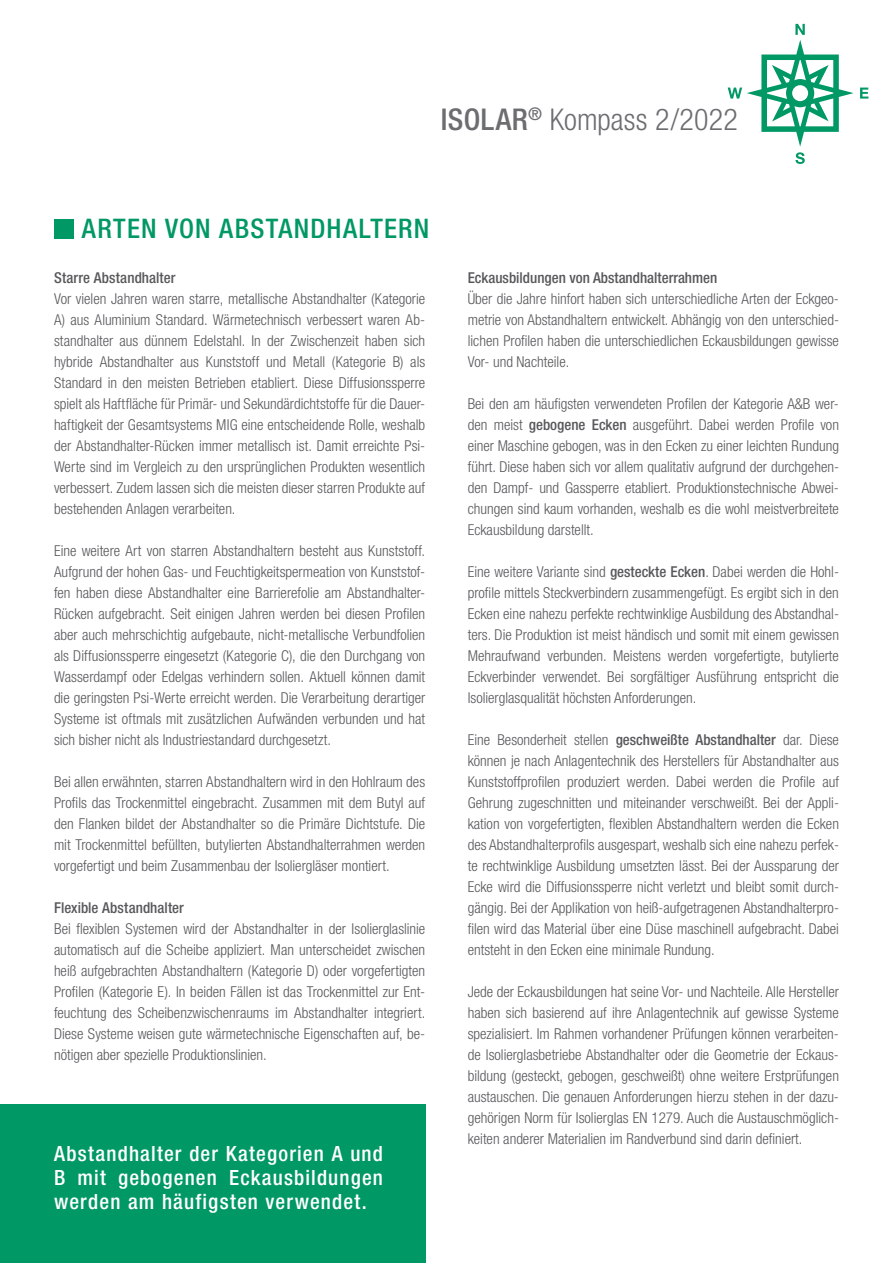
<style>
.page{position:relative;width:893px;height:1263px;background:#fff}
.page>*{position:absolute;margin:0;border:0;box-sizing:border-box;transform-origin:0 0}
.t1{font:300 condensed 30px "Helvetica Neue LT Std";letter-spacing:.005em;color:#6c6d70}
.t2{font:500 condensed 27px "Helvetica Neue LT Std";letter-spacing:.05em;color:#009864}
.t3{font:500 condensed 21px/24px "Helvetica Neue LT Std";letter-spacing:.055em;color:#fff;text-align:justify}
.t4{font:300 condensed 15px/21px "Helvetica Neue LT Std";color:#57585a;text-align:justify}
.t5{font:500 condensed 15px "Helvetica Neue LT Std";color:#57585a}
.s1{font-weight:500}
</style>
<div class="page">
<div style="left:0;top:1104px;width:425px;height:159px;background:#009864"></div>
<svg style="left:728px;top:24px;width:140px;height:140px"></svg>
<div style="left:54px;top:219px;width:20px;height:19px;background:#009864"></div>
<h1 class="t1" style="left:441px;top:102px;width:299px"><span class="s1">ISOLAR</span><sup>®</sup> Kompass 2/2022</h1>
<h2 class="t2" style="left:82px;top:213px;width:349px">ARTEN VON ABSTANDHALTERN</h2>
<p class="t5" style="left:54px;top:269px;width:123px">Starre Abstandhalter</p>
<p class="t4" style="left:54px;top:288px;width:373px">Vor vielen Jahren waren starre, metallische Abstandhalter (Kategorie A) aus Aluminium Standard. Wärmetechnisch verbessert waren Ab&shy;standhalter aus dünnem Edelstahl. In der Zwischenzeit haben sich hybride Abstandhalter aus Kunststoff und Metall (Kategorie B) als Standard in den meisten Betrieben etabliert. Diese Diffusionssperre spielt als Haftfläche für Primär- und Sekundärdichtstoffe für die Dauer&shy;haftigkeit der Gesamtsystems MIG eine entscheidende Rolle, weshalb der Abstandhalter-Rücken immer metallisch ist. Damit erreichte Psi-Werte sind im Vergleich zu den ursprünglichen Produkten wesentlich verbessert. Zudem lassen sich die meisten dieser starren Produkte auf bestehenden Anlagen verarbeiten.</p>
<p class="t4" style="left:54px;top:540px;width:373px">Eine weitere Art von starren Abstandhaltern besteht aus Kunststoff.<br>Aufgrund der hohen Gas- und Feuchtigkeitspermeation von Kunststof&shy;fen haben diese Abstandhalter eine Barrierefolie am Abstandhalter-Rücken aufgebracht. Seit einigen Jahren werden bei diesen Profilen aber auch mehrschichtig aufgebaute, nicht-metallische Verbundfolien als Diffusionssperre eingesetzt (Kategorie C), die den Durchgang von Wasserdampf oder Edelgas verhindern sollen. Aktuell können damit die geringsten Psi-Werte erreicht werden. Die Verarbeitung derartiger Systeme ist oftmals mit zusätzlichen Aufwänden verbunden und hat sich bisher nicht als Industriestandard durchgesetzt.</p>
<p class="t4" style="left:54px;top:771px;width:373px">Bei allen erwähnten, starren Abstandhaltern wird in den Hohlraum des Profils das Trockenmittel eingebracht. Zusammen mit dem Butyl auf den Flanken bildet der Abstandhalter so die Primäre Dichtstufe. Die mit Trockenmittel befüllten, butylierten Abstandhalterrahmen werden vorgefertigt und beim Zusammenbau der Isoliergläser montiert.</p>
<p class="t5" style="left:54px;top:899px;width:131px">Flexible Abstandhalter</p>
<p class="t4" style="left:54px;top:918px;width:373px">Bei flexiblen Systemen wird der Abstandhalter in der Isolierglaslinie automatisch auf die Scheibe appliziert. Man unterscheidet zwischen heiß aufgebrachten Abstandhaltern (Kategorie D) oder vorgefertigten Profilen (Kategorie E). In beiden Fällen ist das Trockenmittel zur Ent&shy;feuchtung des Scheibenzwischenraums im Abstandhalter integriert.<br>Diese Systeme weisen gute wärmetechnische Eigenschaften auf, be&shy;nötigen aber spezielle Produktionslinien.</p>
<h3 class="t3" style="left:54px;top:1141px;width:330px">Abstandhalter der Kategorien A und B mit gebogenen Eckausbildungen werden am häufigsten verwendet.</h3>
<p class="t5" style="left:468px;top:269px;width:251px">Eckausbildungen von Abstandhalterrahmen</p>
<p class="t4" style="left:468px;top:288px;width:373px">Über die Jahre hinfort haben sich unterschiedliche Arten der Eckgeo&shy;metrie von Abstandhaltern entwickelt. Abhängig von den unterschied&shy;lichen Profilen haben die unterschiedlichen Eckausbildungen gewisse Vor- und Nachteile.</p>
<p class="t4" style="left:468px;top:393px;width:373px">Bei den am häufigsten verwendeten Profilen der Kategorie A&amp;B wer&shy;den meist <span class="s1">gebogene Ecken</span> ausgeführt. Dabei werden Profile von einer Maschine gebogen, was in den Ecken zu einer leichten Rundung führt. Diese haben sich vor allem qualitativ aufgrund der durchgehen&shy;den Dampf- und Gassperre etabliert. Produktionstechnische Abwei&shy;chungen sind kaum vorhanden, weshalb es die wohl meistverbreitete Eckausbildung darstellt.</p>
<p class="t4" style="left:468px;top:561px;width:373px">Eine weitere Variante sind <span class="s1">gesteckte Ecken</span>. Dabei werden die Hohl&shy;profile mittels Steckverbindern zusammengefügt. Es ergibt sich in den Ecken eine nahezu perfekte rechtwinklige Ausbildung des Abstandhal&shy;ters. Die Produktion ist meist händisch und somit mit einem gewissen Mehraufwand verbunden. Meistens werden vorgefertigte, butylierte Eckverbinder verwendet. Bei sorgfältiger Ausführung entspricht die Isolierglasqualität höchsten Anforderungen.</p>
<p class="t4" style="left:468px;top:729px;width:373px">Eine Besonderheit stellen <span class="s1">geschweißte Abstandhalter</span> dar. Diese können je nach Anlagentechnik des Herstellers für Abstandhalter aus Kunststoffprofilen produziert werden. Dabei werden die Profile auf Gehrung zugeschnitten und miteinander verschweißt. Bei der Appli&shy;kation von vorgefertigten, flexiblen Abstandhaltern werden die Ecken des Abstandhalterprofils ausgespart, weshalb sich eine nahezu perfek&shy;te rechtwinklige Ausbildung umsetzten lässt. Bei der Aussparung der Ecke wird die Diffusionssperre nicht verletzt und bleibt somit durch&shy;gängig. Bei der Applikation von heiß-aufgetragenen Abstandhalterpro&shy;filen wird das Material über eine Düse maschinell aufgebracht. Dabei entsteht in den Ecken eine minimale Rundung.</p>
<p class="t4" style="left:468px;top:981px;width:373px">Jede der Eckausbildungen hat seine Vor- und Nachteile. Alle Hersteller haben sich basierend auf ihre Anlagentechnik auf gewisse Systeme spezialisiert. Im Rahmen vorhandener Prüfungen können verarbeiten&shy;de Isolierglasbetriebe Abstandhalter oder die Geometrie der Eckaus&shy;bildung (gesteckt, gebogen, geschweißt) ohne weitere Erstprüfungen austauschen. Die genauen Anforderungen hierzu stehen in der dazu&shy;gehörigen Norm für Isolierglas EN 1279. Auch die Austauschmöglich&shy;keiten anderer Materialien im Randverbund sind darin definiert.</p>
</div>
